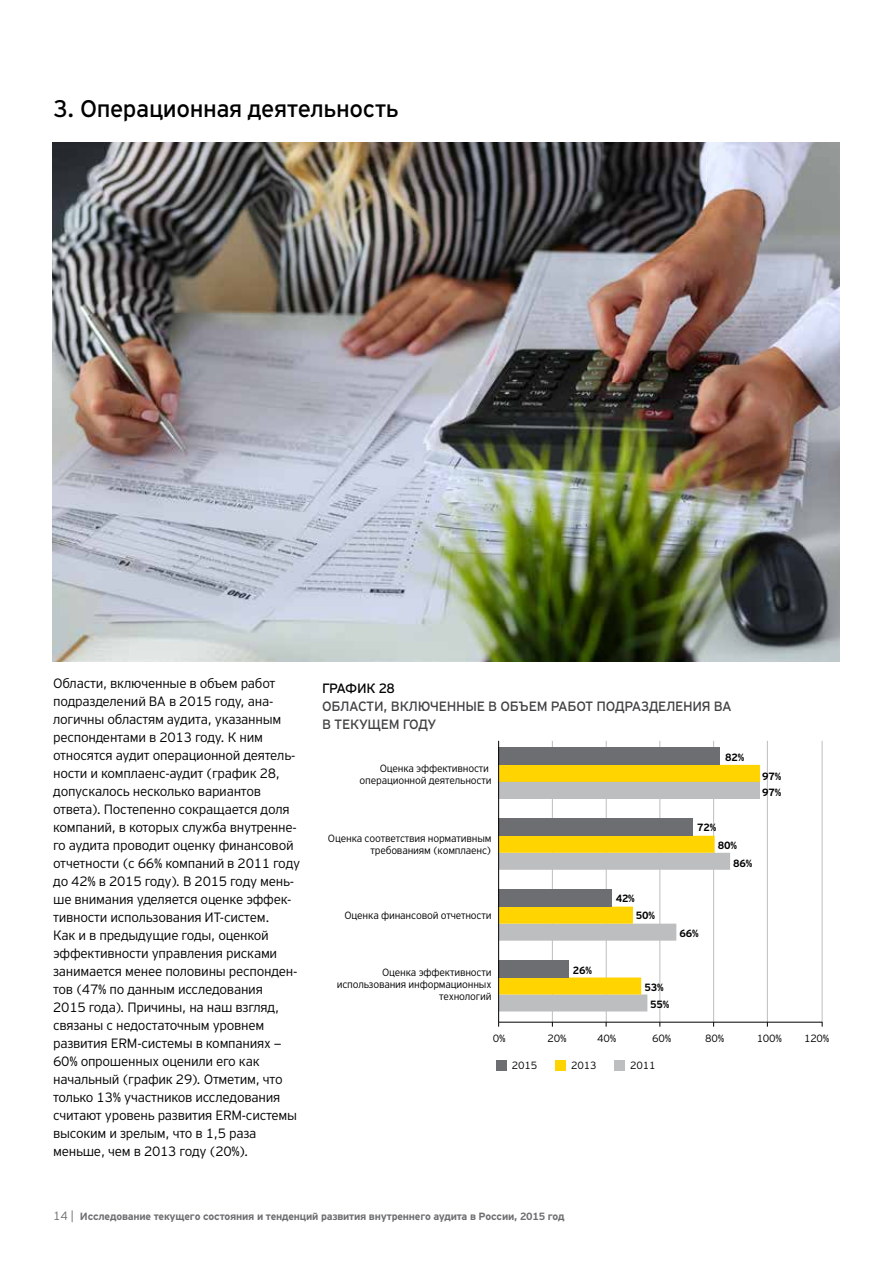
<style>
.page{position:relative;width:893px;height:1263px;background:#fff}
.page>*{position:absolute;margin:0;border:0;box-sizing:border-box;transform-origin:0 0}
.t1{font:24px "EY Interstate";letter-spacing:-.015em;color:#000}
.t2{font:300 13.5px/18px "EY Interstate";letter-spacing:-.02em;color:#000}
.t3{font:13.5px/18px "EY Interstate";letter-spacing:-.02em;color:#414042}
.t4{font:13.5px "EY Interstate";letter-spacing:-.04em;color:#000}
.t5{font:300 10.5px/12px "EY Interstate";letter-spacing:-.02em;color:#000;text-align:right}
.t6{font:700 10.5px "EY Interstate";letter-spacing:-.02em;color:#6d6e71}
.t7{font:700 10.5px/18px "EY Interstate";letter-spacing:-.02em;color:#000}
.s1{font-weight:300;font-size:12px}
</style>
<div class="page">
<hr style="left:822px;top:741px;width:1px;height:281px;background:#bcbec0">
<hr style="left:552px;top:741px;width:1px;height:281px;background:#bcbec0">
<hr style="left:606px;top:741px;width:1px;height:281px;background:#bcbec0">
<hr style="left:659px;top:741px;width:1px;height:281px;background:#bcbec0">
<hr style="left:713px;top:741px;width:1px;height:281px;background:#bcbec0">
<hr style="left:767px;top:741px;width:1px;height:281px;background:#bcbec0">
<svg style="left:499px;top:836px;width:231px;height:34px;background:#ddca6a"></svg>
<div style="left:499px;top:819px;width:194px;height:17px;background:#6d6e71"></div>
<svg style="left:499px;top:977px;width:148px;height:34px;background:#dcc965"></svg>
<div style="left:499px;top:960px;width:70px;height:17px;background:#6d6e71"></div>
<svg style="left:499px;top:907px;width:177px;height:34px;background:#ddce81"></svg>
<div style="left:499px;top:890px;width:113px;height:17px;background:#6d6e71"></div>
<div style="left:499px;top:782px;width:261px;height:17px;background:#bcbec0"></div>
<div style="left:499px;top:765px;width:261px;height:17px;background:#ffd400"></div>
<div style="left:499px;top:748px;width:221px;height:17px;background:#6d6e71"></div>
<hr style="left:499px;top:1022px;width:323px;height:1px;background:#000">
<hr style="left:498px;top:741px;width:1px;height:281px;background:#000">
<div style="left:496px;top:1060px;width:11px;height:11px;background:#6d6e71"></div>
<div style="left:555px;top:1060px;width:11px;height:11px;background:#ffd400"></div>
<div style="left:614px;top:1060px;width:11px;height:11px;background:#bcbec0"></div>
<img style="left:53px;top:142px;width:787px;height:519px">
<h1 class="t1" style="left:53px;top:91px;width:347px">3. Операционная деятельность</h1>
<p class="t2" style="left:53px;top:673px;width:249px">Области, включенные в объем работ подразделений ВА в 2015 году, ана&shy;логичны областям аудита, указанным респондентами в 2013 году. К ним относятся аудит операционной деятель&shy;ности и комплаенс-аудит (график 28, допускалось несколько вариантов ответа). Постепенно сокращается доля компаний, в которых служба внутренне&shy;го аудита проводит оценку финансовой отчетности (с 66% компаний в 2011 году до 42% в 2015 году). В 2015 году мень&shy;ше внимания уделяется оценке эффек&shy;тивности использования ИТ-систем.<br>Как и в предыдущие годы, оценкой эффективности управления рисками занимается менее половины респонден&shy;тов (47% по данным исследования<br>2015 года). Причины, на наш взгляд, связаны с недостаточным уровнем развития ERM-системы в компаниях — 60% опрошенных оценили его как начальный (график 29). Отметим, что только 13% участников исследования считают уровень развития ERM-системы высоким и зрелым, что в 1,5 раза меньше, чем в 2013 году (20%).</p>
<p class="t4" style="left:322px;top:679px;width:74px">ГРАФИК 28</p>
<p class="t3" style="left:322px;top:697px;width:411px">ОБЛАСТИ, ВКЛЮЧЕННЫЕ В ОБЪЕМ РАБОТ ПОДРАЗДЕЛЕНИЯ ВА<br>В ТЕКУЩЕМ ГОДУ</p>
<p class="t5" style="left:360px;top:761px;width:133px">Оценка эффективности операционной деятельности</p>
<p class="t7" style="left:725px;top:747px;width:21px">82%</p>
<p class="t7" style="left:762px;top:766px;width:21px">97%</p>
<p class="t7" style="left:762px;top:782px;width:21px">97%</p>
<p class="t7" style="left:697px;top:818px;width:21px">72%</p>
<p class="t5" style="left:328px;top:832px;width:165px">Оценка соответствия нормативным требованиям (комплаенс)</p>
<p class="t7" style="left:733px;top:835px;width:21px;text-indent:-15px">80%<br>86%</p>
<p class="t7" style="left:616px;top:889px;width:21px">42%</p>
<p class="t5" style="left:344px;top:909px;width:149px">Оценка финансовой отчетности</p>
<p class="t7" style="left:636px;top:906px;width:21px">50%</p>
<p class="t7" style="left:679px;top:924px;width:21px">66%</p>
<p class="t7" style="left:573px;top:960px;width:21px">26%</p>
<p class="t5" style="left:337px;top:965px;width:156px">Оценка эффективности использования информационных технологий</p>
<p class="t7" style="left:644px;top:978px;width:26px;line-height:17.5px;text-align:center">53%<br>55%</p>
<p class="t5" style="left:493px;top:1031px;width:14px">0%</p>
<p class="t5" style="left:547px;top:1031px;width:21px">20%</p>
<p class="t5" style="left:597px;top:1031px;width:21px">40%</p>
<p class="t5" style="left:652px;top:1031px;width:21px">60%</p>
<p class="t5" style="left:705px;top:1031px;width:21px">80%</p>
<p class="t5" style="left:757px;top:1031px;width:27px">100%</p>
<p class="t5" style="left:804px;top:1031px;width:27px">120%</p>
<p class="t5" style="left:512px;top:1058px;width:27px">2015</p>
<p class="t5" style="left:571px;top:1058px;width:27px">2013</p>
<p class="t5" style="left:630px;top:1058px;width:27px">2011</p>
<p class="t6" style="left:53px;top:1208px;width:513px"><span class="s1">14 |</span> Исследование текущего состояния и тенденций развития внутреннего аудита в России, 2015 год</p>
</div>
